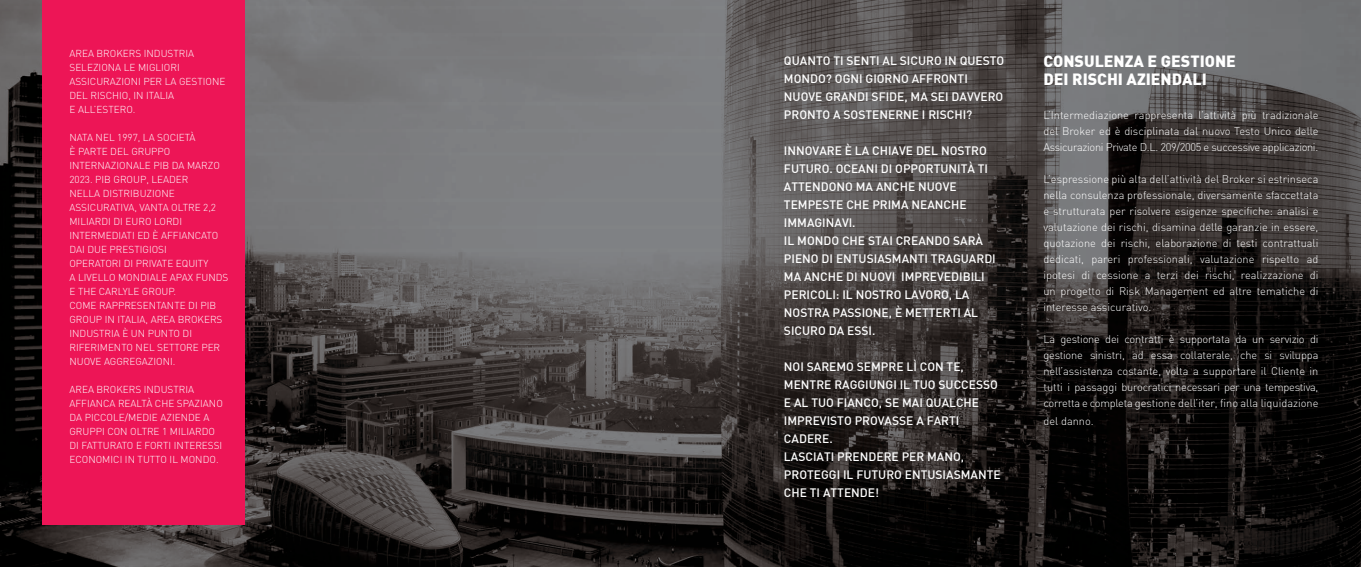
<style>
.page{position:relative;width:1361px;height:567px;background:#fff}
.page>*{position:absolute;margin:0;border:0;box-sizing:border-box;transform-origin:0 0}
.t1{font:900 16px/18px "DIN";color:#fff}
.t2{font:500 12px/18px "DIN";color:#fff}
.t3{font:300 11px/16px "DIN";color:#fff;text-align:justify}
.t4{font:300 10px/14px "DIN";color:#fff}
</style>
<div class="page">
<img style="left:0;top:0;width:1361px;height:567px">
<div style="left:43px;top:0;width:202px;height:524px;background:#ed1556"></div>
<p class="t4" style="left:69px;top:46px;width:157px">AREA BROKERS INDUSTRIA<br>SELEZIONA LE MIGLIORI<br>ASSICURAZIONI PER LA GESTIONE<br>DEL RISCHIO, IN ITALIA<br>E ALL’ESTERO.</p>
<p class="t4" style="left:69px;top:130px;width:160px">NATA NEL 1997, LA SOCIETÀ<br>È PARTE DEL GRUPPO<br>INTERNAZIONALE PIB DA MARZO<br>2023. PIB GROUP, LEADER<br>NELLA DISTRIBUZIONE<br>ASSICURATIVA, VANTA OLTRE 2,2<br>MILIARDI DI EURO LORDI<br>INTERMEDIATI ED È AFFIANCATO<br>DAI DUE PRESTIGIOSI<br>OPERATORI DI PRIVATE EQUITY<br>A LIVELLO MONDIALE APAX FUNDS<br>E THE CARLYLE GROUP.<br>COME RAPPRESENTANTE DI PIB<br>GROUP IN ITALIA, AREA BROKERS<br>INDUSTRIA È UN PUNTO DI<br>RIFERIMENTO NEL SETTORE PER<br>NUOVE AGGREGAZIONI.</p>
<p class="t4" style="left:69px;top:382px;width:155px">AREA BROKERS INDUSTRIA<br>AFFIANCA REALTÀ CHE SPAZIANO<br>DA PICCOLE/MEDIE AZIENDE A<br>GRUPPI CON OLTRE 1 MILIARDO<br>DI FATTURATO E FORTI INTERESSI<br>ECONOMICI IN TUTTO IL MONDO.</p>
<p class="t2" style="left:784px;top:51px;width:222px">QUANTO TI SENTI AL SICURO IN QUESTO<br>MONDO? OGNI GIORNO AFFRONTI<br>NUOVE GRANDI SFIDE, MA SEI DAVVERO<br>PRONTO A SOSTENERNE I RISCHI?</p>
<p class="t2" style="left:784px;top:141px;width:213px">INNOVARE È LA CHIAVE DEL NOSTRO<br>FUTURO. OCEANI DI OPPORTUNITÀ TI<br>ATTENDONO MA ANCHE NUOVE<br>TEMPESTE CHE PRIMA NEANCHE<br>IMMAGINAVI.<br>IL MONDO CHE STAI CREANDO SARÀ<br>PIENO DI ENTUSIASMANTI TRAGUARDI<br>MA ANCHE DI NUOVI IMPREVEDIBILI<br>PERICOLI: IL NOSTRO LAVORO, LA<br>NOSTRA PASSIONE, È METTERTI AL<br>SICURO DA ESSI.</p>
<p class="t2" style="left:784px;top:357px;width:218px">NOI SAREMO SEMPRE LÌ CON TE,<br>MENTRE RAGGIUNGI IL TUO SUCCESSO<br>E AL TUO FIANCO, SE MAI QUALCHE<br>IMPREVISTO PROVASSE A FARTI<br>CADERE.<br>LASCIATI PRENDERE PER MANO,<br>PROTEGGI IL FUTURO ENTUSIASMANTE<br>CHE TI ATTENDE!</p>
<h1 class="t1" style="left:1043px;top:51px;width:194px">CONSULENZA E GESTIONE<br>DEI RISCHI AZIENDALI</h1>
<p class="t3" style="left:1043px;top:107px;width:276px">L’Intermediazione rappresenta l’attività più tradizionale del Broker ed è disciplinata dal nuovo Testo Unico delle Assicurazioni Private D.L. 209/2005 e successive applicazioni.</p>
<p class="t3" style="left:1043px;top:171px;width:276px">L’espressione più alta dell’attività del Broker si estrinseca nella consulenza professionale, diversamente sfaccettata e strutturata per risolvere esigenze specifiche: analisi e valutazione dei rischi, disamina delle garanzie in essere, quotazione dei rischi, elaborazione di testi contrattuali dedicati, pareri professionali, valutazione rispetto ad ipotesi di cessione a terzi dei rischi, realizzazione di un progetto di Risk Management ed altre tematiche di interesse assicurativo.</p>
<p class="t3" style="left:1043px;top:331px;width:276px">La gestione dei contratti è supportata da un servizio di gestione sinistri, ad essa collaterale, che si sviluppa nell’assistenza costante, volta a supportare il Cliente in tutti i passaggi burocratici necessari per una tempestiva, corretta e completa gestione dell’iter, fino alla liquidazione</p>
<p class="t3" style="left:1043px;top:413px;width:52px">del danno.</p>
</div>
